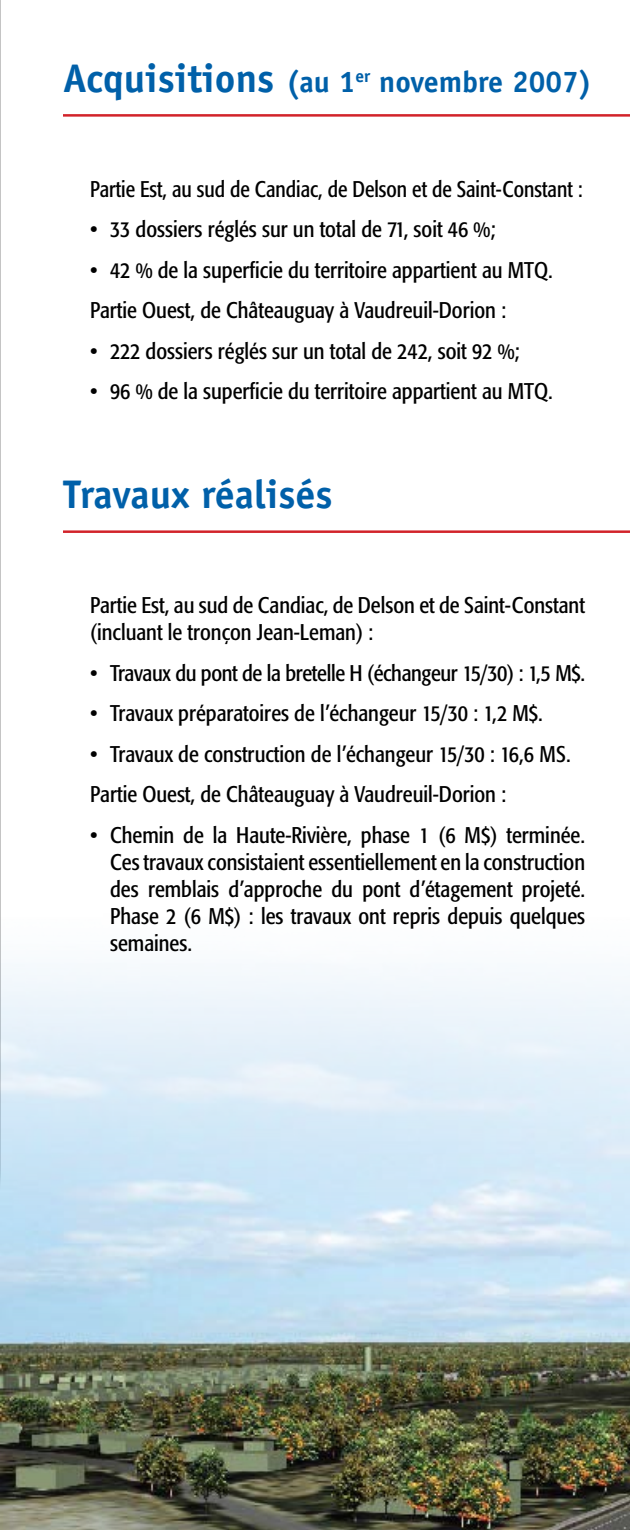
<style>
.page{position:relative;width:630px;height:1530px;background:#fff}
.page>*{position:absolute;margin:0;border:0;box-sizing:border-box;transform-origin:0 0}
.t1{font:700 40px "Officina Sans Std";color:#0060a9}
.t2{font:700 30px "Officina Sans Std";color:#0060a9}
.t3{font:condensed 22.5px/27px "Formata";color:#000}
.t4{font:condensed 22.5px "Formata";color:#000;scale:.96 1}
.s1{font-size:40px}
</style>
<div class="page">
<div style="left:0;top:0;width:25px;height:1204px;background:#c4c4c4"></div>
<div style="left:1px;top:0;width:629px;height:1529px;background:#fff"></div>
<img style="left:0;top:964px;width:630px;height:566px">
<hr style="left:63px;top:114px;width:567px;height:3px;background:#d2232a">
<hr style="left:63px;top:530px;width:567px;height:3px;background:#d2232a">
<h2 class="t2" style="left:63px;top:63px;width:531px"><span class="s1">Acquisitions</span> (au 1<sup>er</sup> novembre 2007)</h2>
<p class="t4" style="left:90px;top:176px;width:515px">Partie Est, au sud de Candiac, de Delson et de Saint-Constant :</p>
<p class="t3" style="left:90px;top:216px;width:407px">• 33 dossiers réglés sur un total de 71, soit 46 %;</p>
<p class="t3" style="left:90px;top:250px;width:464px;line-height:40.5px">• 42 % de la superficie du territoire appartient au MTQ.<br>Partie Ouest, de Châteauguay à Vaudreuil-Dorion :</p>
<p class="t3" style="left:90px;top:338px;width:431px">• 222 dossiers réglés sur un total de 242, soit 92 %;</p>
<p class="t3" style="left:90px;top:378px;width:464px">• 96 % de la superficie du territoire appartient au MTQ.</p>
<h1 class="t1" style="left:63px;top:470px;width:271px">Travaux réalisés</h1>
<p class="t3" style="left:90px;top:592px;width:497px">Partie Est, au sud de Candiac, de Delson et de Saint-Constant (incluant le tronçon Jean-Leman) :</p>
<p class="t3" style="left:90px;top:659px;width:497px">• Travaux du pont de la bretelle H (échangeur 15/30) : 1,5 M$.</p>
<p class="t3" style="left:90px;top:700px;width:454px">• Travaux préparatoires de l’échangeur 15/30 : 1,2 M$.</p>
<p class="t3" style="left:90px;top:734px;width:482px;line-height:40.5px">• Travaux de construction de l’échangeur 15/30 : 16,6 MS.<br>Partie Ouest, de Châteauguay à Vaudreuil-Dorion :</p>
<p class="t3" style="left:110px;top:821px;width:477px;text-align:justify;text-indent:-20px">• Chemin de la Haute-Rivière, phase 1 (6 M$) terminée.<br>Ces travaux consistaient essentiellement en la construction des remblais d’approche du pont d’étagement projeté.<br>Phase 2 (6 M$) : les travaux ont repris depuis quelques semaines.</p>
</div>
